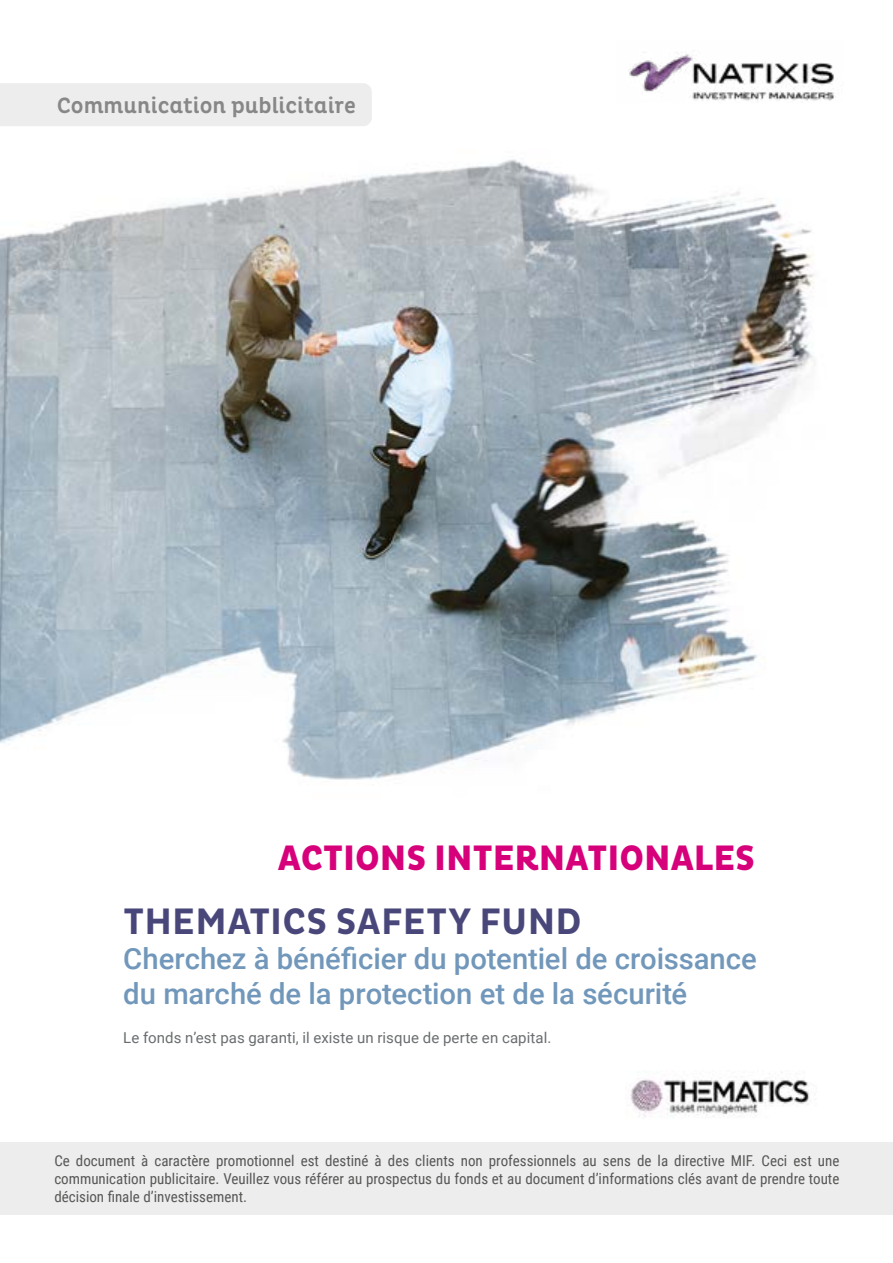
<style>
.page{position:relative;width:893px;height:1263px;background:#fff}
.page>*{position:absolute;margin:0;border:0;box-sizing:border-box;transform-origin:0 0}
.t1{font:700 37.5px "Pluto Cond";letter-spacing:.01em;color:#49477a}
.t2{font:800 36px "Pluto Cond";color:#d7007b}
.t3{font:500 29.25px/35.1px "Roboto";color:#7197ba}
.t4{font:500 22.5px "Pluto Cond";color:#878787}
.t5{font:15px/18px "Roboto Condensed";color:#575756;text-align:justify}
.t6{font:15px "Roboto";letter-spacing:.005em;color:#696d6f}
</style>
<div class="page">
<img style="left:0;top:159px;width:815px;height:621px">
<img style="left:628px;top:53px;width:206px;height:48px">
<img style="left:630px;top:1072px;width:181px;height:46px">
<div style="left:0;top:1142px;width:893px;height:72px;background:#ededed"></div>
<div style="left:0;top:83px;width:372px;height:43px;background:#ededed"></div>
<h3 class="t4" style="left:57px;top:93px;width:301px">Communication publicitaire</h3>
<h2 class="t2" style="left:278px;top:838px;width:479px">ACTIONS INTERNATIONALES</h2>
<h1 class="t1" style="left:124px;top:900px;width:460px">THEMATICS SAFETY FUND</h1>
<h3 class="t3" style="left:123px;top:940px;width:635px">Cherchez à bénéficier du potentiel de croissance du marché de la protection et de la sécurité</h3>
<p class="t6" style="left:123px;top:1027px;width:430px">Le fonds n’est pas garanti, il existe un risque de perte en capital.</p>
<p class="t5" style="left:54px;top:1151px;width:786px">Ce document à caractère promotionnel est destiné à des clients non professionnels au sens de la directive MIF. Ceci est une communication publicitaire. Veuillez vous référer au prospectus du fonds et au document d’informations clés avant de prendre toute décision finale d’investissement.</p>
</div>
